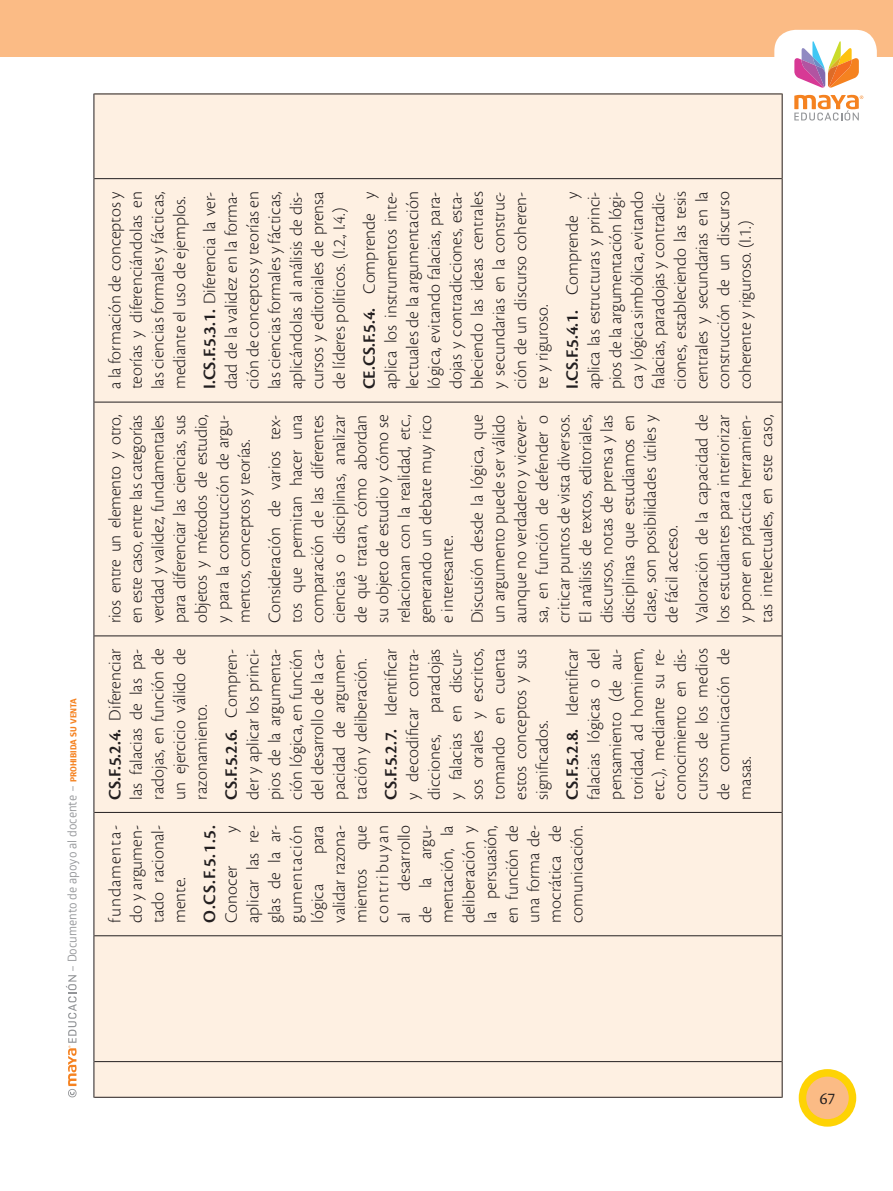
<style>
.page{position:relative;width:893px;height:1191px;background:#fff}
.page>*{position:absolute;margin:0;border:0;box-sizing:border-box;transform-origin:0 0}
.t1{font:300 18px/21.6px "Cronos Pro";color:#231f20;text-align:justify}
.t2{font:600 18px "Cronos Pro";color:#231f20}
.t3{font:17.25px "Cronos Pro Disp";color:#231f20}
.t4{font:12px "Glober W01";color:#939598}
.s1{font-weight:800;font-size:8.4px;color:#f58220}
.s2{font-weight:600}
</style>
<div class="page">
<div style="left:802px;top:1072px;width:50px;height:50px;background:#fbbb85;border-radius:50%"></div>
<div style="left:799px;top:1069px;width:57px;height:57px;border:8px solid #fed304;border-radius:50%"></div>
<svg style="left:66px;top:975px;width:11px;height:122px"></svg>
<div style="left:0;top:0;width:893px;height:57px;background:#fbbb85"></div>
<svg style="left:794px;top:95px;width:69px;height:25px"></svg>
<svg style="left:774px;top:30px;width:103px;height:58px"></svg>
<div style="left:94px;top:94px;width:688px;height:1003px;background:#fef0e2"></div>
<hr style="left:94px;top:1061px;width:1px;height:36px;background:#231f20">
<hr style="left:94px;top:1096px;width:688px;height:1px;background:#231f20">
<hr style="left:94px;top:935px;width:1px;height:126px;background:#231f20">
<hr style="left:94px;top:1061px;width:688px;height:1px;background:#231f20">
<hr style="left:94px;top:812px;width:1px;height:123px;background:#231f20">
<hr style="left:94px;top:935px;width:688px;height:1px;background:#231f20">
<hr style="left:94px;top:636px;width:1px;height:176px;background:#231f20">
<hr style="left:94px;top:812px;width:688px;height:1px;background:#231f20">
<hr style="left:94px;top:402px;width:1px;height:234px;background:#231f20">
<hr style="left:94px;top:635px;width:688px;height:1px;background:#231f20">
<hr style="left:94px;top:179px;width:1px;height:223px;background:#231f20">
<hr style="left:94px;top:402px;width:688px;height:1px;background:#231f20">
<hr style="left:94px;top:94px;width:1px;height:85px;background:#231f20">
<hr style="left:94px;top:178px;width:688px;height:1px;background:#231f20">
<hr style="left:94px;top:94px;width:688px;height:1px;background:#231f20">
<hr style="left:782px;top:1061px;width:1px;height:36px;background:#231f20">
<hr style="left:782px;top:935px;width:1px;height:126px;background:#231f20">
<hr style="left:782px;top:812px;width:1px;height:123px;background:#231f20">
<hr style="left:782px;top:636px;width:1px;height:176px;background:#231f20">
<hr style="left:782px;top:402px;width:1px;height:234px;background:#231f20">
<hr style="left:782px;top:179px;width:1px;height:223px;background:#231f20">
<hr style="left:782px;top:94px;width:1px;height:85px;background:#231f20">
<p class="t4" style="left:65px;top:972px;width:276px;rotate:-90deg">– Documento de apoyo al docente – <span class="s1">prohibida su venta</span></p>
<p class="t1" style="left:104px;top:389px;width:199px;rotate:-90deg">a la formación de conceptos y teorías y diferenciándolas en las ciencias formales y fácticas, mediante el uso de ejemplos.</p>
<p class="t1" style="left:199px;top:389px;width:199px;rotate:-90deg"><span class="s2">I.CS.F.5.3.1.</span> Diferencia la ver&shy;dad de la validez en la forma&shy;ción de conceptos y teorías en las ciencias formales y fácticas, aplicándolas al análisis de dis&shy;cursos y editoriales de prensa de líderes políticos. (I.2., I.4.)</p>
<p class="t1" style="left:358px;top:389px;width:199px;rotate:-90deg"><span class="s2">CE.CS.F.5.4.</span> Comprende y aplica los instrumentos inte&shy;lectuales de la argumentación lógica, evitando falacias, para&shy;dojas y contradicciones, esta&shy;bleciendo las ideas centrales y secundarias en la construc&shy;ción de un discurso coheren&shy;te y riguroso.</p>
<p class="t1" style="left:561px;top:389px;width:199px;rotate:-90deg"><span class="s2">I.CS.F.5.4.1.</span> Comprende y aplica las estructuras y princi&shy;pios de la argumentación lógi&shy;ca y lógica simbólica, evitando falacias, paradojas y contradic&shy;ciones, estableciendo las tesis centrales y secundarias en la construcción de un discurso coherente y riguroso. (I.1.)</p>
<p class="t1" style="left:104px;top:623px;width:210px;rotate:-90deg">rios entre un elemento y otro, en este caso, entre las categorías verdad y validez, fundamentales para diferenciar las ciencias, sus objetos y métodos de estudio, y para la construcción de argu&shy;mentos, conceptos y teorías.</p>
<p class="t1" style="left:264px;top:623px;width:210px;rotate:-90deg">Consideración de varios tex&shy;tos que permitan hacer una comparación de las diferentes ciencias o disciplinas, analizar de qué tratan, cómo abordan su objeto de estudio y cómo se relacionan con la realidad, etc., generando un debate muy rico e interesante.</p>
<p class="t1" style="left:466px;top:623px;width:210px;rotate:-90deg">Discusión desde la lógica, que un argumento puede ser válido aunque no verdadero y vicever&shy;sa, en función de defender o criticar puntos de vista diversos.<br>El análisis de textos, editoriales, discursos, notas de prensa y las disciplinas que estudiamos en clase, son posibilidades útiles y de fácil acceso.</p>
<p class="t1" style="left:691px;top:623px;width:210px;rotate:-90deg">Valoración de la capacidad de los estudiantes para interiorizar y poner en práctica herramien&shy;tas intelectuales, en este caso,</p>
<p class="t1" style="left:104px;top:799px;width:152px;rotate:-90deg"><span class="s2">CS.F.5.2.4.</span> Diferenciar las falacias de las pa&shy;radojas, en función de un ejercicio válido de razonamiento.</p>
<p class="t1" style="left:220px;top:799px;width:152px;rotate:-90deg"><span class="s2">CS.F.5.2.6.</span> Compren&shy;der y aplicar los princi&shy;pios de la argumenta&shy;ción lógica, en función del desarrollo de la ca&shy;pacidad de argumen&shy;tación y deliberación.</p>
<p class="t1" style="left:380px;top:799px;width:153px;rotate:-90deg"><span class="s2">CS.F.5.2.7.</span> Identificar y decodificar contra&shy;dicciones, paradojas y falacias en discur&shy;sos orales y escritos, tomando en cuenta estos conceptos y sus significados.</p>
<p class="t1" style="left:561px;top:799px;width:153px;rotate:-90deg"><span class="s2">CS.F.5.2.8.</span> Identificar falacias lógicas o del pensamiento (de au&shy;toridad, ad hominem, etc.), mediante su re&shy;conocimiento en dis&shy;cursos de los medios de comunicación de masas.</p>
<p class="t1" style="left:104px;top:923px;width:99px;rotate:-90deg">fundamenta&shy;do y argumen&shy;tado racional&shy;mente.</p>
<p class="t2" style="left:199px;top:923px;width:99px;rotate:-90deg">O.CS.F.5.1.5.</p>
<p class="t1" style="left:220px;top:923px;width:99px;text-indent:90px;rotate:-90deg">y aplicar las re&shy;glas de la ar&shy;gumentación lógica</p>
<p class="t1" style="left:307px;top:923px;width:100px;text-indent:69px;rotate:-90deg">para validar razona&shy;mientos que contribuyan al desarrollo de la argu&shy;mentación, la deliberación y la persuasión, en función de una forma de&shy;mocrática de comunicación.</p>
<p class="t1" style="left:220px;top:923px;width:59px;rotate:-90deg">Conocer</p>
<p class="t3" style="left:820px;top:1088px;width:17px">67</p>
</div>
